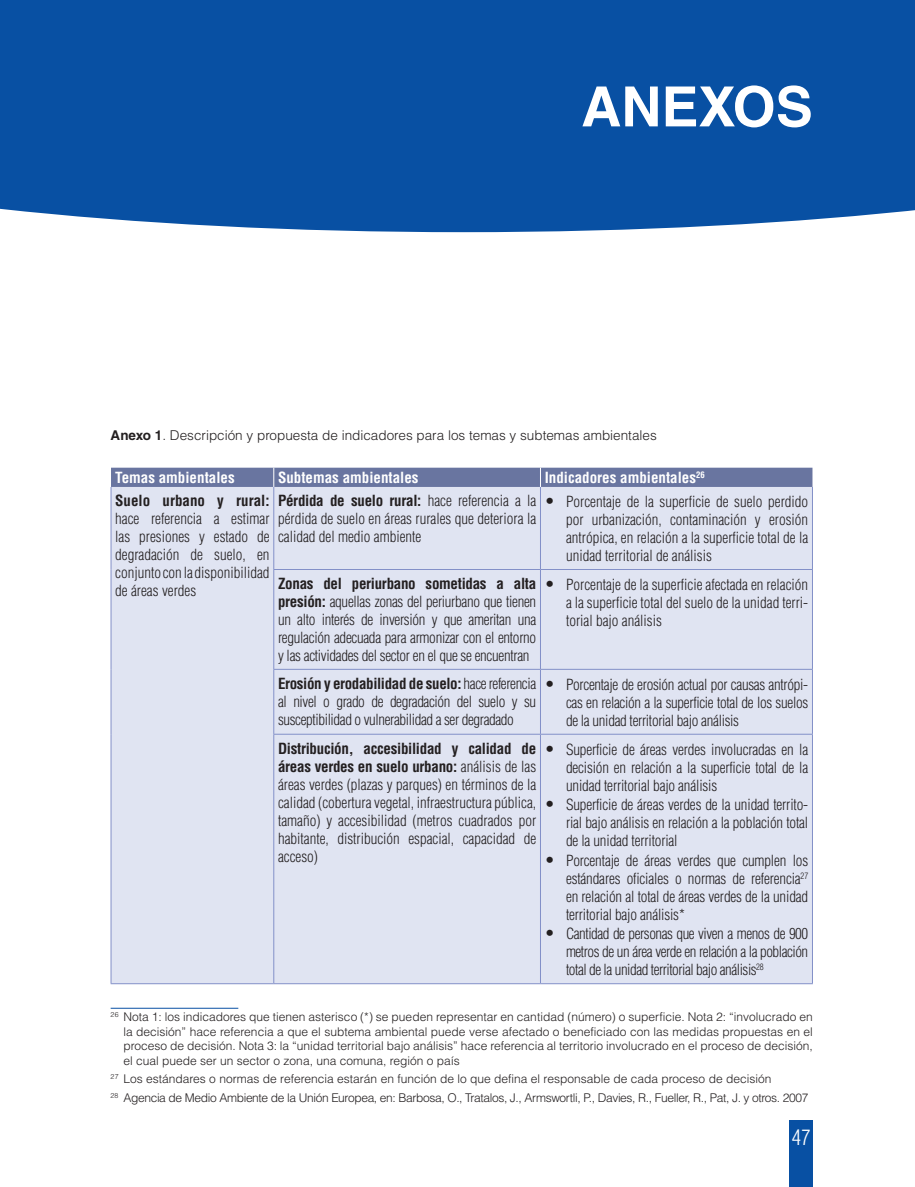
<style>
.page{position:relative;width:915px;height:1187px;background:#fff}
.page>*{position:absolute;margin:0;border:0;box-sizing:border-box;transform-origin:0 0}
.t1{font:700 55.5px "Helvetica LT Std";color:#fff}
.t2{font:300 condensed 21px "Helvetica LT Std";color:#fff}
.t3{font:300 condensed 15px/18px "Helvetica LT Std";letter-spacing:-.01em;color:#231f20;text-align:justify}
.t4{font:700 condensed 15px "Helvetica LT Std";color:#fff}
.t5{font:700 condensed 15px "Helvetica LT Std";color:#231f20}
.t6{font:300 13.5px "Helvetica LT Std";color:#231f20}
.t7{font:300 12px/14.4px "Helvetica LT Std";color:#231f20;text-align:justify}
.t8{font:300 12px/18.6px "Helvetica LT Std";letter-spacing:-.02em;color:#231f20}
.s1{font-weight:700}
.s2{font-size:16.5px}
</style>
<div class="page">
<div style="left:0;top:0;width:914px;height:232px;background:#0850a3"></div>
<div style="left:789px;top:1119px;width:23px;height:67px;background:#0850a3"></div>
<div style="left:112px;top:487px;width:699px;height:496px;background:#e0e4f2"></div>
<div style="left:111px;top:467px;width:701px;height:20px;background:#6975a0"></div>
<hr style="left:540px;top:487px;width:1px;height:82px;background:#8390c8">
<hr style="left:273px;top:569px;width:267px;height:1px;background:#8390c8">
<hr style="left:540px;top:569px;width:272px;height:1px;background:#8390c8">
<hr style="left:540px;top:570px;width:1px;height:99px;background:#8390c8">
<hr style="left:273px;top:669px;width:267px;height:1px;background:#8390c8">
<hr style="left:540px;top:669px;width:272px;height:1px;background:#8390c8">
<hr style="left:540px;top:669px;width:1px;height:64px;background:#8390c8">
<hr style="left:273px;top:733px;width:267px;height:1px;background:#8390c8">
<hr style="left:540px;top:733px;width:272px;height:1px;background:#8390c8">
<hr style="left:540px;top:734px;width:1px;height:249px;background:#8390c8">
<hr style="left:274px;top:983px;width:266px;height:1px;background:#8390c8">
<hr style="left:540px;top:983px;width:272px;height:1px;background:#8390c8">
<hr style="left:811px;top:487px;width:1px;height:82px;background:#8390c8">
<hr style="left:811px;top:570px;width:1px;height:99px;background:#8390c8">
<hr style="left:811px;top:669px;width:1px;height:64px;background:#8390c8">
<hr style="left:811px;top:734px;width:1px;height:249px;background:#8390c8">
<hr style="left:111px;top:487px;width:1px;height:82px;background:#8390c8">
<hr style="left:273px;top:487px;width:1px;height:82px;background:#8390c8">
<hr style="left:111px;top:569px;width:1px;height:100px;background:#8390c8">
<hr style="left:273px;top:570px;width:1px;height:99px;background:#8390c8">
<hr style="left:111px;top:669px;width:1px;height:65px;background:#8390c8">
<hr style="left:273px;top:669px;width:1px;height:64px;background:#8390c8">
<hr style="left:111px;top:734px;width:1px;height:249px;background:#8390c8">
<hr style="left:273px;top:734px;width:1px;height:249px;background:#8390c8">
<hr style="left:111px;top:983px;width:163px;height:1px;background:#8390c8">
<hr style="left:111px;top:1007px;width:127px;height:1px;background:#0850a3">
<h1 class="t1" style="left:581px;top:73px;width:233px">ANEXOS</h1>
<p class="t6" style="left:111px;top:427px;width:547px"><span class="s1">Anexo 1</span>. Descripción y propuesta de indicadores para los temas y subtemas ambientales</p>
<p class="t4" style="left:115px;top:468px;width:121px">Temas ambientales</p>
<p class="t4" style="left:278px;top:468px;width:142px">Subtemas ambientales</p>
<p class="t4" style="left:544px;top:468px;width:161px">Indicadores ambientales<sup>26</sup></p>
<p class="t5" style="left:115px;top:491px;width:156px">Suelo urbano y rural:</p>
<p class="t3" style="left:115px;top:509px;width:156px">hace referencia a estimar las presiones y estado de degradación de suelo, en conjunto con la disponibilidad de áreas verdes</p>
<p class="t3" style="left:278px;top:491px;width:259px"><span class="s1">Pérdida de suelo rural:</span> hace referencia a la pérdida de suelo en áreas rurales que deteriora la calidad del medio ambiente</p>
<p class="t3" style="left:566px;top:492px;width:244px;text-indent:-21px"><span class="s2">•</span> Porcentaje de la superficie de suelo perdido por urbanización, contaminación y erosión antrópica, en relación a la superficie total de la unidad territorial de análisis</p>
<p class="t3" style="left:278px;top:574px;width:260px"><span class="s1">Zonas del periurbano sometidas a alta presión:</span> aquellas zonas del periurbano que tienen un alto interés de inversión y que ameritan una regulación adecuada para armonizar con el entorno y las actividades del sector en el que se encuentran</p>
<p class="t3" style="left:566px;top:575px;width:244px;text-indent:-21px"><span class="s2">•</span> Porcentaje de la superficie afectada en relación a la superficie total del suelo de la unidad terri&shy;torial bajo análisis</p>
<p class="t3" style="left:278px;top:674px;width:259px"><span class="s1">Erosión y erodabilidad de suelo:</span> hace referencia al nivel o grado de degradación del suelo y su susceptibilidad o vulnerabilidad a ser degradado</p>
<p class="t3" style="left:566px;top:675px;width:243px;text-indent:-21px"><span class="s2">•</span> Porcentaje de erosión actual por causas antrópi&shy;cas en relación a la superficie total de los suelos de la unidad territorial bajo análisis</p>
<p class="t3" style="left:278px;top:739px;width:259px"><span class="s1">Distribución, accesibilidad y calidad de áreas verdes en suelo urbano:</span> análisis de las áreas verdes (plazas y parques) en términos de la calidad (cobertura vegetal, infraestructura pública, tamaño) y accesibilidad (metros cuadrados por habitante, distribución espacial, capacidad de acceso)</p>
<p class="t3" style="left:566px;top:740px;width:244px;text-indent:-21px"><span class="s2">•</span> Superficie de áreas verdes involucradas en la decisión en relación a la superficie total de la unidad territorial bajo análisis</p>
<p class="t3" style="left:566px;top:795px;width:244px;text-indent:-21px"><span class="s2">•</span> Superficie de áreas verdes de la unidad territo&shy;rial bajo análisis en relación a la población total de la unidad territorial</p>
<p class="t3" style="left:566px;top:851px;width:243px;text-indent:-21px"><span class="s2">•</span> Porcentaje de áreas verdes que cumplen los estándares oficiales o normas de referencia<sup>27 </sup>en relación al total de áreas verdes de la unidad territorial bajo análisis*</p>
<p class="t3" style="left:566px;top:924px;width:243px;text-indent:-21px"><span class="s2">•</span> Cantidad de personas que viven a menos de 900 metros de un área verde en relación a la población total de la unidad territorial bajo análisis<sup>28</sup></p>
<p class="t7" style="left:123px;top:1009px;width:690px;text-indent:-13px"><sup>26</sup> Nota 1: los indicadores que tienen asterisco (*) se pueden representar en cantidad (número) o superficie. Nota 2: “involucrado en la decisión” hace referencia a que el subtema ambiental puede verse afectado o beneficiado con las medidas propuestas en el proceso de decisión. Nota 3: la “unidad territorial bajo análisis” hace referencia al territorio involucrado en el proceso de decisión, el cual puede ser un sector o zona, una comuna, región o país</p>
<p class="t8" style="left:111px;top:1069px;width:699px"><sup>27</sup> Los estándares o normas de referencia estarán en función de lo que defina el responsable de cada proceso de decisión<br><sup>28</sup> Agencia de Medio Ambiente de la Unión Europea, en: Barbosa, O., Tratalos, J., Armswortli, P., Davies, R., Fueller, R., Pat, J. y otros. 2007</p>
<h2 class="t2" style="left:791px;top:1123px;width:20px">47</h2>
</div>
